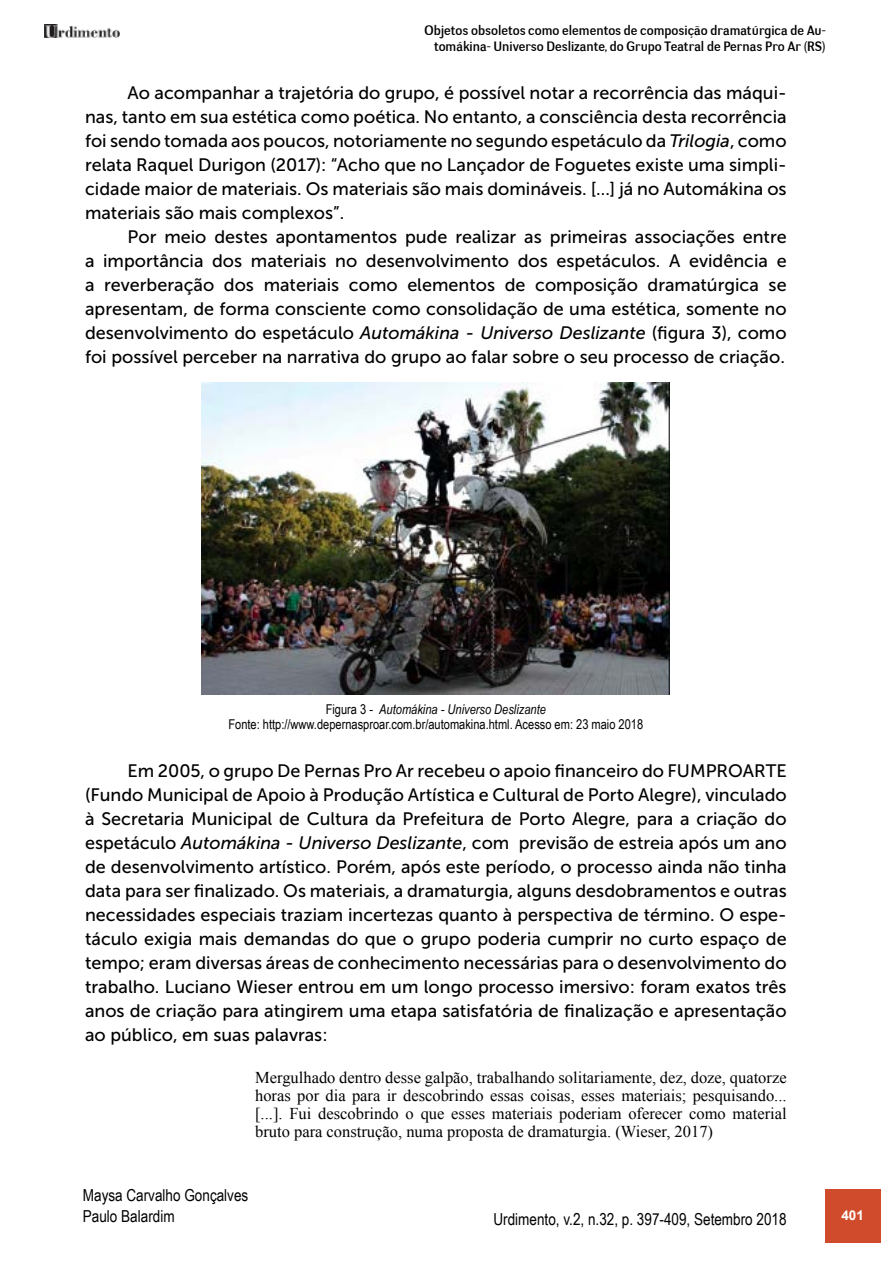
<style>
.page{position:relative;width:893px;height:1263px;background:#fff}
.page>*{position:absolute;margin:0;border:0;box-sizing:border-box;transform-origin:0 0}
.t1{font:18px/24px "Museo Sans 500";color:#000;text-align:justify}
.t2{font:16.5px/18px "Times New Roman";color:#000;text-align:justify}
.t3{font:16.5px/21px "Arial Narrow";color:#000}
.t4{font:13.5px/16.2px "Negotiate Free";color:#000;text-align:right}
.t5{font:13.5px/15px "Arial Narrow";color:#000;text-align:center}
.t6{font:700 13.5px "Arial";color:#fff}
.s1{font-style:italic}
</style>
<div class="page">
<img style="left:45px;top:25px;width:75px;height:13px">
<div style="left:825px;top:1189px;width:55px;height:53px;background:#d04b2b"></div>
<img style="left:202px;top:383px;width:468px;height:311px">
<p class="t4" style="left:425px;top:22px;width:403px">Objetos obsoletos como elementos de composição dramatúrgica de Au&shy;tomákina- Universo Deslizante, do Grupo Teatral de Pernas Pro Ar (RS)</p>
<p class="t1" style="left:85px;top:80px;width:703px;text-indent:43px">Ao acompanhar a trajetória do grupo, é possível notar a recorrência das máqui&shy;nas, tanto em sua estética como poética. No entanto, a consciência desta recorrência foi sendo tomada aos poucos, notoriamente no segundo espetáculo da <span class="s1">Trilogia</span>, como relata Raquel Durigon (2017): “Acho que no Lançador de Foguetes existe uma simpli&shy;cidade maior de materiais. Os materiais são mais domináveis. [...] já no Automákina os materiais são mais complexos”.</p>
<p class="t1" style="left:85px;top:224px;width:703px;text-indent:43px">Por meio destes apontamentos pude realizar as primeiras associações entre a importância dos materiais no desenvolvimento dos espetáculos. A evidência e a reverberação dos materiais como elementos de composição dramatúrgica se apresentam, de forma consciente como consolidação de uma estética, somente no desenvolvimento do espetáculo <span class="s1">Automákina - Universo Deslizante</span> (figura 3), como foi possível perceber na narrativa do grupo ao falar sobre o seu processo de criação.</p>
<p class="t5" style="left:228px;top:701px;width:416px">Figura 3 - <span class="s1">Automákina - Universo Deslizante<br></span>Fonte: http://www.depernasproar.com.br/automakina.html. Acesso em: 23 maio 2018</p>
<p class="t1" style="left:85px;top:758px;width:703px;text-indent:43px">Em 2005, o grupo De Pernas Pro Ar recebeu o apoio financeiro do FUMPROARTE (Fundo Municipal de Apoio à Produção Artística e Cultural de Porto Alegre), vinculado à Secretaria Municipal de Cultura da Prefeitura de Porto Alegre, para a criação do espetáculo <span class="s1">Automákina - Universo Deslizante</span>, com previsão de estreia após um ano de desenvolvimento artístico. Porém, após este período, o processo ainda não tinha data para ser finalizado. Os materiais, a dramaturgia, alguns desdobramentos e outras necessidades especiais traziam incertezas quanto à perspectiva de término. O espe&shy;táculo exigia mais demandas do que o grupo poderia cumprir no curto espaço de tempo; eram diversas áreas de conhecimento necessárias para o desenvolvimento do trabalho. Luciano Wieser entrou em um longo processo imersivo: foram exatos três anos de criação para atingirem uma etapa satisfatória de finalização e apresentação ao público, em suas palavras:</p>
<p class="t2" style="left:255px;top:1068px;width:533px">Mergulhado dentro desse galpão, trabalhando solitariamente, dez, doze, quatorze horas por dia para ir descobrindo essas coisas, esses materiais; pesquisando... [...]. Fui descobrindo o que esses materiais poderiam oferecer como material bruto para construção, numa proposta de dramaturgia. (Wieser, 2017)</p>
<p class="t3" style="left:83px;top:1184px;width:167px">Maysa Carvalho Gonçalves<br>Paulo Balardim</p>
<p class="t3" style="left:493px;top:1207px;width:295px">Urdimento, v.2, n.32, p. 397-409, Setembro 2018</p>
<p class="t6" style="left:841px;top:1206px;width:24px">401</p>
</div>
